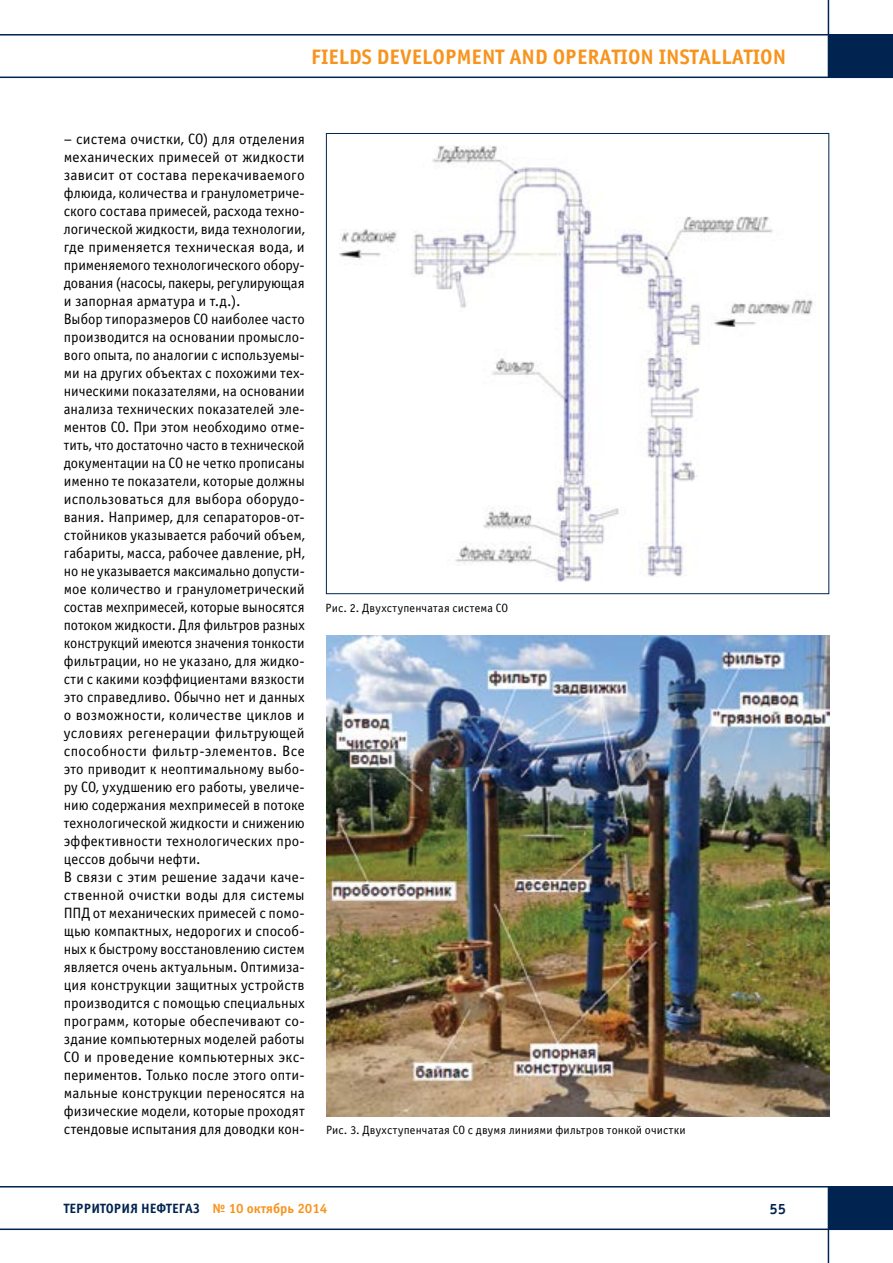
<style>
.page{position:relative;width:893px;height:1263px;background:#fff}
.page>*{position:absolute;margin:0;border:0;box-sizing:border-box;transform-origin:0 0}
.t1{font:700 21px "Officina Sans C";color:#f7941e}
.t2{font:15px/18px "Officina Sans C";letter-spacing:.005em;color:#000}
.t3{font:700 15px "Officina Sans C";color:#00234f}
.t4{font:700 13.5px "Officina Sans C";color:#00234f}
.t5{font:12px "Officina Sans C";letter-spacing:.015em;color:#000}
.s1{color:#f7941e}
</style>
<div class="page">
<hr style="left:828px;top:0;width:1px;height:78px;background:#00234f">
<div style="left:828px;top:35px;width:65px;height:42px;background:#00234f"></div>
<hr style="left:0;top:77px;width:893px;height:1px;background:#00234f">
<hr style="left:0;top:34px;width:893px;height:2px;background:#00234f">
<hr style="left:828px;top:1186px;width:1px;height:77px;background:#00234f">
<div style="left:828px;top:1187px;width:65px;height:42px;background:#00234f"></div>
<hr style="left:0;top:1186px;width:893px;height:1px;background:#00234f">
<hr style="left:0;top:1228px;width:893px;height:2px;background:#00234f">
<img style="left:340px;top:146px;width:473px;height:436px">
<img style="left:326px;top:635px;width:504px;height:481px">
<h1 class="t1" style="left:311px;top:45px;width:477px">FIELDS DEVELOPMENT AND OPERATION INSTALLATION</h1>
<p class="t2" style="left:64px;top:130px;width:242px">– система очистки, СО) для отделения механических примесей от жидкости зависит от состава перекачиваемого флюида, количества и гранулометриче&shy;ского состава примесей, расхода техно&shy;логической жидкости, вида технологии, где применяется техническая вода, и применяемого технологического обору&shy;дования (насосы, пакеры, регулирующая и запорная арматура и т.д.).<br>Выбор типоразмеров СО наиболее часто производится на основании промысло&shy;вого опыта, по аналогии с используемы&shy;ми на других объектах с похожими тех&shy;ническими показателями, на основании анализа технических показателей эле&shy;ментов СО. При этом необходимо отме&shy;тить, что достаточно часто в технической документации на СО не четко прописаны именно те показатели, которые должны использоваться для выбора оборудо&shy;вания. Например, для сепараторов-от&shy;стойников указывается рабочий объем, габариты, масса, рабочее давление, рН, но не указывается максимально допусти&shy;мое количество и гранулометрический состав мехпримесей, которые выносятся потоком жидкости. Для фильтров разных конструкций имеются значения тонкости фильтрации, но не указано, для жидко&shy;сти с какими коэффициентами вязкости это справедливо. Обычно нет и данных о возможности, количестве циклов и условиях регенерации фильтрующей способности фильтр-элементов. Все это приводит к неоптимальному выбо&shy;ру СО, ухудшению его работы, увеличе&shy;нию содержания мехпримесей в потоке технологической жидкости и снижению эффективности технологических про&shy;цессов добычи нефти.<br>В связи с этим решение задачи каче&shy;ственной очистки воды для системы ППД от механических примесей с помо&shy;щью компактных, недорогих и способ&shy;ных к быстрому восстановлению систем является очень актуальным. Оптимиза&shy;ция конструкции защитных устройств производится с помощью специальных программ, которые обеспечивают со&shy;здание компьютерных моделей работы СО и проведение компьютерных экс&shy;периментов. Только после этого опти&shy;мальные конструкции переносятся на физические модели, которые проходят стендовые испытания для доводки кон-</p>
<p class="t5" style="left:326px;top:601px;width:184px">Рис. 2. Двухступенчатая система СО</p>
<p class="t5" style="left:326px;top:1123px;width:361px">Рис. 3. Двухступенчатая СО с двумя линиями фильтров тонкой очистки</p>
<p class="t4" style="left:64px;top:1201px;width:265px">ТЕРРИТОРИЯ НЕФТЕГАЗ <span class="s1">№ 10 октябрь 2014</span></p>
<p class="t3" style="left:770px;top:1200px;width:18px">55</p>
</div>
